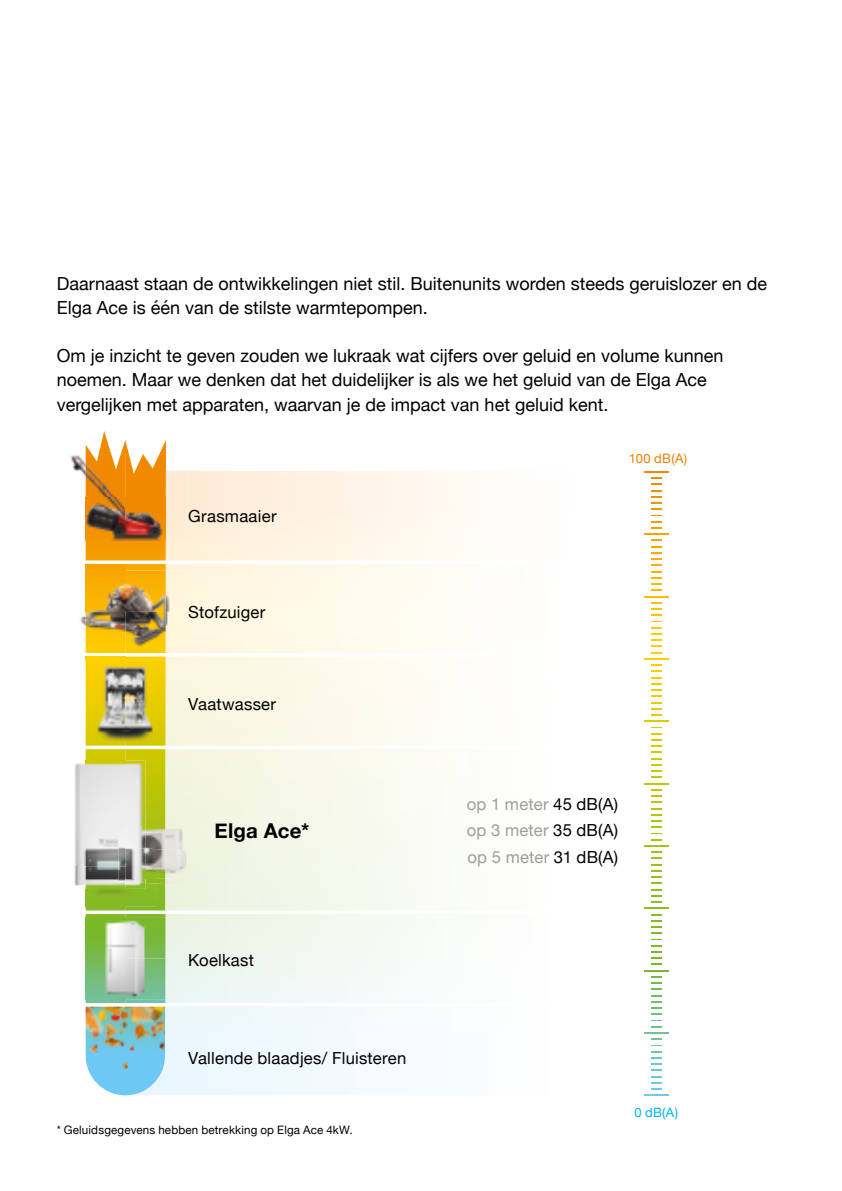
<style>
.page{position:relative;width:842px;height:1191px;background:#fff}
.page>*{position:absolute;margin:0;border:0;box-sizing:border-box;transform-origin:0 0}
.t1{font:700 20.4px "Helvetica Neue";letter-spacing:.01em;color:#000}
.t2{font:18px/24px "Helvetica Neue";color:#000}
.t3{font:16.6px "Helvetica Neue";letter-spacing:.015em;color:#000}
.t4{font:16.6px/26.6px "Helvetica Neue";letter-spacing:.015em;color:#9d9d9c;text-align:justify}
.t5{font:13px "Helvetica Neue";color:#f07f00}
.t6{font:13px "Helvetica Neue";color:#00b1eb}
.t7{font:11.6px "Helvetica Neue";letter-spacing:.015em;color:#000}
.s1{color:#000}
</style>
<div class="page">
<svg style="left:86px;top:431px;width:80px;height:129px"></svg>
<img style="left:126px;top:749px;width:39px;height:161px">
<div style="left:86px;top:564px;width:39px;height:6px;background:#f6a300"></div>
<img style="left:125px;top:564px;width:41px;height:89px">
<img style="left:126px;top:656px;width:319px;height:89px">
<img style="left:126px;top:914px;width:39px;height:89px">
<img style="left:85px;top:570px;width:1px;height:45px">
<img style="left:80px;top:615px;width:50px;height:45px">
<img style="left:86px;top:570px;width:40px;height:83px">
<img style="left:126px;top:653px;width:40px;height:1px">
<div style="left:166px;top:570px;width:22px;height:83px;background:#fff6dd"></div>
<img style="left:86px;top:656px;width:102px;height:4px">
<img style="left:70px;top:454px;width:16px;height:43px">
<img style="left:85px;top:497px;width:80px;height:44px">
<img style="left:86px;top:454px;width:80px;height:43px">
<div style="left:165px;top:471px;width:22px;height:70px;background:#feead4"></div>
<img style="left:126px;top:663px;width:30px;height:78px">
<img style="left:85px;top:889px;width:1px;height:17px">
<img style="left:126px;top:884px;width:30px;height:22px">
<img style="left:146px;top:826px;width:44px;height:52px">
<img style="left:165px;top:849px;width:20px;height:36px">
<svg style="left:146px;top:866px;width:19px;height:18px"></svg>
<img style="left:74px;top:760px;width:12px;height:129px">
<img style="left:126px;top:760px;width:20px;height:66px">
<img style="left:126px;top:826px;width:20px;height:55px">
<img style="left:126px;top:881px;width:20px;height:8px">
<svg style="left:86px;top:660px;width:40px;height:343px;background:#c1c27f"></svg>
<img style="left:126px;top:866px;width:20px;height:12px">
<img style="left:85px;top:918px;width:81px;height:81px">
<img style="left:86px;top:1006px;width:79px;height:89px">
<svg style="left:644px;top:1070px;width:24px;height:25px"></svg>
<svg style="left:651px;top:696px;width:10px;height:19px"></svg>
<svg style="left:651px;top:883px;width:10px;height:19px"></svg>
<svg style="left:651px;top:509px;width:10px;height:19px"></svg>
<svg style="left:651px;top:1045px;width:10px;height:19px"></svg>
<svg style="left:651px;top:802px;width:10px;height:25px"></svg>
<svg style="left:651px;top:989px;width:10px;height:25px"></svg>
<svg style="left:651px;top:752px;width:10px;height:19px"></svg>
<svg style="left:651px;top:939px;width:10px;height:19px"></svg>
<svg style="left:651px;top:671px;width:10px;height:19px"></svg>
<svg style="left:651px;top:565px;width:10px;height:19px"></svg>
<svg style="left:651px;top:858px;width:10px;height:19px"></svg>
<svg style="left:651px;top:615px;width:10px;height:25px"></svg>
<svg style="left:651px;top:484px;width:10px;height:19px"></svg>
<svg style="left:644px;top:1020px;width:24px;height:19px"></svg>
<svg style="left:644px;top:777px;width:24px;height:19px"></svg>
<svg style="left:644px;top:964px;width:24px;height:19px"></svg>
<svg style="left:644px;top:721px;width:24px;height:25px"></svg>
<svg style="left:644px;top:908px;width:24px;height:25px"></svg>
<svg style="left:644px;top:646px;width:24px;height:19px"></svg>
<svg style="left:644px;top:534px;width:24px;height:25px"></svg>
<svg style="left:644px;top:833px;width:24px;height:19px"></svg>
<svg style="left:644px;top:590px;width:24px;height:19px"></svg>
<svg style="left:644px;top:471px;width:24px;height:7px"></svg>
<p class="t2" style="left:57px;top:273px;width:712px">Daarnaast staan de ontwikkelingen niet stil. Buitenunits worden steeds geruislozer en de<br>Elga Ace is één van de stilste warmtepompen.</p>
<p class="t2" style="left:57px;top:345px;width:668px">Om je inzicht te geven zouden we lukraak wat cijfers over geluid en volume kunnen noemen. Maar we denken dat het duidelijker is als we het geluid van de Elga Ace vergelijken met apparaten, waarvan je de impact van het geluid kent.</p>
<p class="t3" style="left:188px;top:504px;width:90px">Grasmaaier</p>
<p class="t3" style="left:188px;top:600px;width:79px">Stofzuiger</p>
<p class="t3" style="left:188px;top:692px;width:89px">Vaatwasser</p>
<p class="t1" style="left:214px;top:815px;width:96px">Elga Ace*</p>
<p class="t3" style="left:188px;top:948px;width:67px">Koelkast</p>
<p class="t3" style="left:188px;top:1045px;width:220px">Vallende blaadjes/ Fluisteren</p>
<p class="t7" style="left:57px;top:1121px;width:297px">* Geluidsgegevens hebben betrekking op Elga Ace 4kW.</p>
<p class="t5" style="left:629px;top:449px;width:60px">100 dB(A)</p>
<p class="t4" style="left:467px;top:791px;width:153px">op 1 meter <span class="s1">45 dB(A) </span>op 3 meter <span class="s1">35 dB(A) </span>op 5 meter <span class="s1">31 dB(A)</span></p>
<p class="t6" style="left:634px;top:1102px;width:45px">0 dB(A)</p>
</div>
